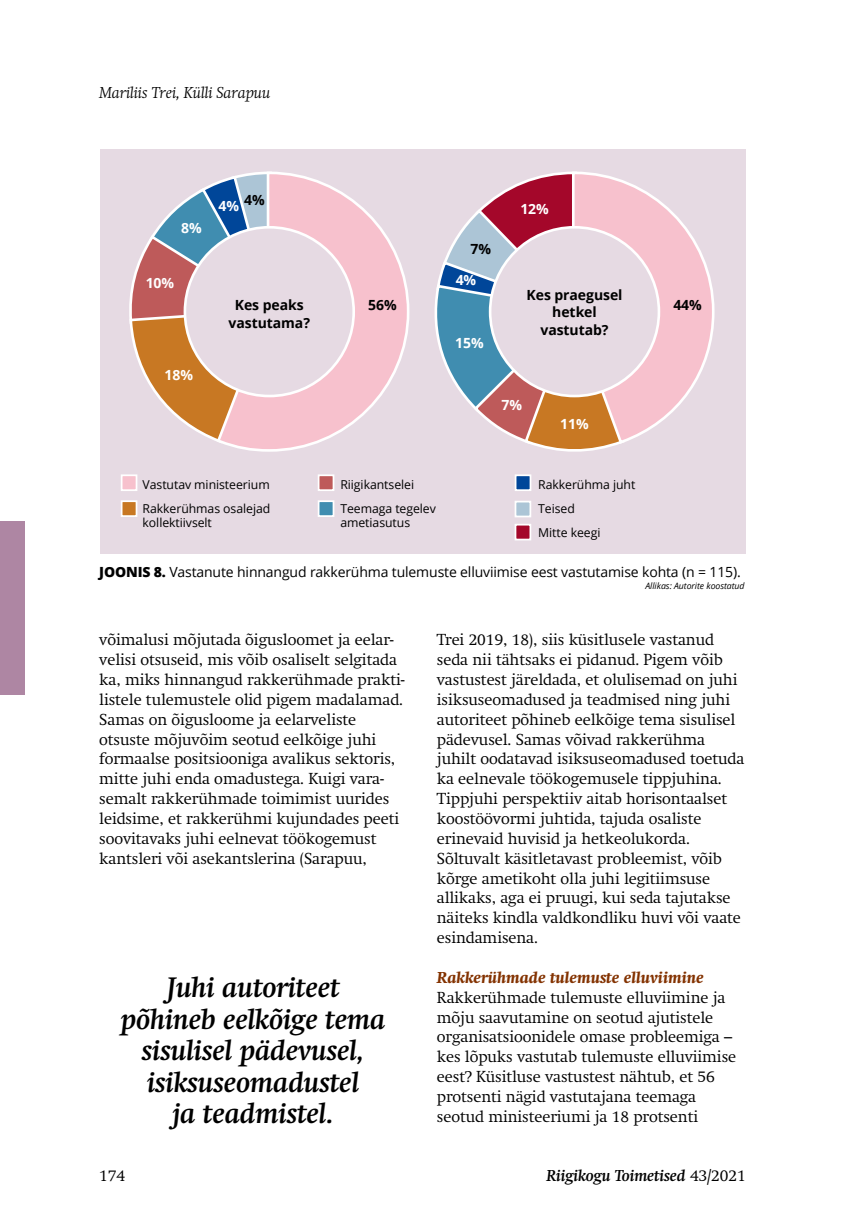
<style>
.page{position:relative;width:844px;height:1216px;background:#fff}
.page>*{position:absolute;margin:0;border:0;box-sizing:border-box;transform-origin:0 0}
.t1{font:italic 700 28px/31.5px "Swift";letter-spacing:-.005em;color:#000;text-align:center}
.t2{font:300 15.75px/19.8px "Swift";letter-spacing:-.005em;color:#000}
.t3{font:italic 800 15.75px "Swift";letter-spacing:-.005em;color:#833200}
.t4{font:italic 700 15.75px "Swift";letter-spacing:-.005em;color:#000}
.t5{font:italic 300 15.75px "Swift";letter-spacing:-.005em;color:#000}
.t6{font:14px "Open Sans";letter-spacing:-.01em;color:#000}
.t7{font:700 14px/17.5px "Open Sans";letter-spacing:-.005em;color:#000;text-align:center}
.t8{font:700 14px "Open Sans";letter-spacing:-.005em;color:#fff}
.t9{font:12.25px/24px "Open Sans";letter-spacing:-.005em;color:#000}
.t10{font:italic 8.75px "Open Sans";letter-spacing:-.005em;color:#000}
.s1{font-weight:800}
.s2{font-weight:300;font-style:normal}
</style>
<div class="page">
<div style="left:100px;top:149px;width:645px;height:404px;background:#e6dae3"></div>
<div style="left:121px;top:474px;width:16px;height:17px;background:#f7c1cd;border:2px solid #fff"></div>
<div style="left:317px;top:474px;width:17px;height:17px;background:#be5a5a;border:2px solid #fff"></div>
<div style="left:514px;top:474px;width:17px;height:17px;background:#004699;border:2px solid #fff"></div>
<div style="left:121px;top:500px;width:16px;height:17px;background:#c87823;border:2px solid #fff"></div>
<div style="left:317px;top:500px;width:17px;height:17px;background:#408db0;border:2px solid #fff"></div>
<div style="left:514px;top:500px;width:17px;height:17px;background:#acc5d6;border:2px solid #fff"></div>
<div style="left:514px;top:524px;width:17px;height:16px;background:#a4072a;border:2px solid #fff"></div>
<svg style="left:129px;top:182px;width:86px;height:259px"></svg>
<svg style="left:215px;top:171px;width:195px;height:281px"></svg>
<div style="left:185px;top:227px;width:168px;height:169px;background:#e6dae3;border-radius:50%"></div>
<svg style="left:434px;top:171px;width:281px;height:281px"></svg>
<div style="left:490px;top:227px;width:168px;height:169px;background:#e6dae3;border-radius:50%"></div>
<div style="left:0;top:521px;width:25px;height:173px;background:#ae86a3"></div>
<p class="t5" style="left:99px;top:83px;width:172px">Mariliis Trei, Külli Sarapuu</p>
<p class="t8" style="left:181px;top:218px;width:22px">8%</p>
<p class="t8" style="left:146px;top:273px;width:30px">10%</p>
<p class="t8" style="left:164px;top:365px;width:30px">18%</p>
<p class="t7" style="left:244px;top:191px;width:22px">4%</p>
<p class="t8" style="left:218px;top:196px;width:22px">4%</p>
<p class="t8" style="left:520px;top:199px;width:30px">12%</p>
<p class="t7" style="left:470px;top:240px;width:22px">7%</p>
<p class="t7" style="left:228px;top:296px;width:83px">Kes peaks vastutama?</p>
<p class="t7" style="left:368px;top:296px;width:30px">56%</p>
<p class="t8" style="left:455px;top:270px;width:22px">4%</p>
<p class="t8" style="left:455px;top:333px;width:30px">15%</p>
<p class="t7" style="left:526px;top:285px;width:97px">Kes praegusel hetkel vastutab?</p>
<p class="t8" style="left:501px;top:395px;width:22px">7%</p>
<p class="t8" style="left:560px;top:413px;width:30px">11%</p>
<p class="t9" style="left:142px;top:472px;width:129px">Vastutav ministeerium<br>Rakkerühmas osalejad</p>
<p class="t9" style="left:142px;top:510px;width:71px">kollektiivselt</p>
<p class="t9" style="left:340px;top:472px;width:97px">Riigikantselei<br>Teemaga tegelev</p>
<p class="t9" style="left:340px;top:510px;width:71px">ametiasutus</p>
<p class="t9" style="left:538px;top:472px;width:99px">Rakkerühma juht<br>Teised<br>Mitte keegi</p>
<p class="t7" style="left:673px;top:296px;width:30px">44%</p>
<p class="t6" style="left:99px;top:562px;width:643px"><span class="s1">JOONIS 8.</span> Vastanute hinnangud rakkerühma tulemuste elluviimise eest vastutamise kohta (n = 115).</p>
<p class="t10" style="left:645px;top:580px;width:101px">Allikas: Autorite koostatud</p>
<p class="t2" style="left:99px;top:630px;width:307px">võimalusi mõjutada õigusloomet ja eelar&shy;velisi otsuseid, mis võib osaliselt selgitada ka, miks hinnangud rakkerühmade prakti&shy;listele tulemustele olid pigem madalamad.<br>Samas on õigusloome ja eelarveliste otsuste mõjuvõim seotud eelkõige juhi formaalse positsiooniga avalikus sektoris, mitte juhi enda omadustega. Kuigi vara&shy;semalt rakkerühmade toimimist uurides leidsime, et rakkerühmi kujundades peeti soovitavaks juhi eelnevat töökogemust kantsleri või asekantslerina (Sarapuu,</p>
<p class="t2" style="left:437px;top:630px;width:309px">Trei 2019, 18), siis küsitlusele vastanud seda nii tähtsaks ei pidanud. Pigem võib vastustest järeldada, et olulisemad on juhi isiksuseomadused ja teadmised ning juhi autoriteet põhineb eelkõige tema sisulisel pädevusel. Samas võivad rakkerühma juhilt oodatavad isiksuseomadused toetuda ka eelnevale töökogemusele tippjuhina.<br>Tippjuhi perspektiiv aitab horisontaalset koostöövormi juhtida, tajuda osaliste erinevaid huvisid ja hetkeolukorda.<br>Sõltuvalt käsitletavast probleemist, võib kõrge ametikoht olla juhi legitiimsuse allikaks, aga ei pruugi, kui seda tajutakse näiteks kindla valdkondliku huvi või vaate esindamisena.</p>
<p class="t3" style="left:437px;top:967px;width:268px">Rakkerühmade tulemuste elluviimine</p>
<p class="t2" style="left:437px;top:987px;width:301px">Rakkerühmade tulemuste elluviimine ja mõju saavutamine on seotud ajutistele organisatsioonidele omase probleemiga – kes lõpuks vastutab tulemuste elluviimise eest? Küsitluse vastustest nähtub, et 56 protsenti nägid vastutajana teemaga seotud ministeeriumi ja 18 protsenti</p>
<h1 class="t1" style="left:121px;top:971px;width:266px">Juhi autoriteet põhineb eelkõige tema sisulisel pädevusel, isiksuseomadustel<br>ja teadmistel.</h1>
<p class="t2" style="left:99px;top:1165px;width:27px">174</p>
<p class="t4" style="left:546px;top:1166px;width:200px">Riigikogu Toimetised <span class="s2">43/2021</span></p>
</div>
